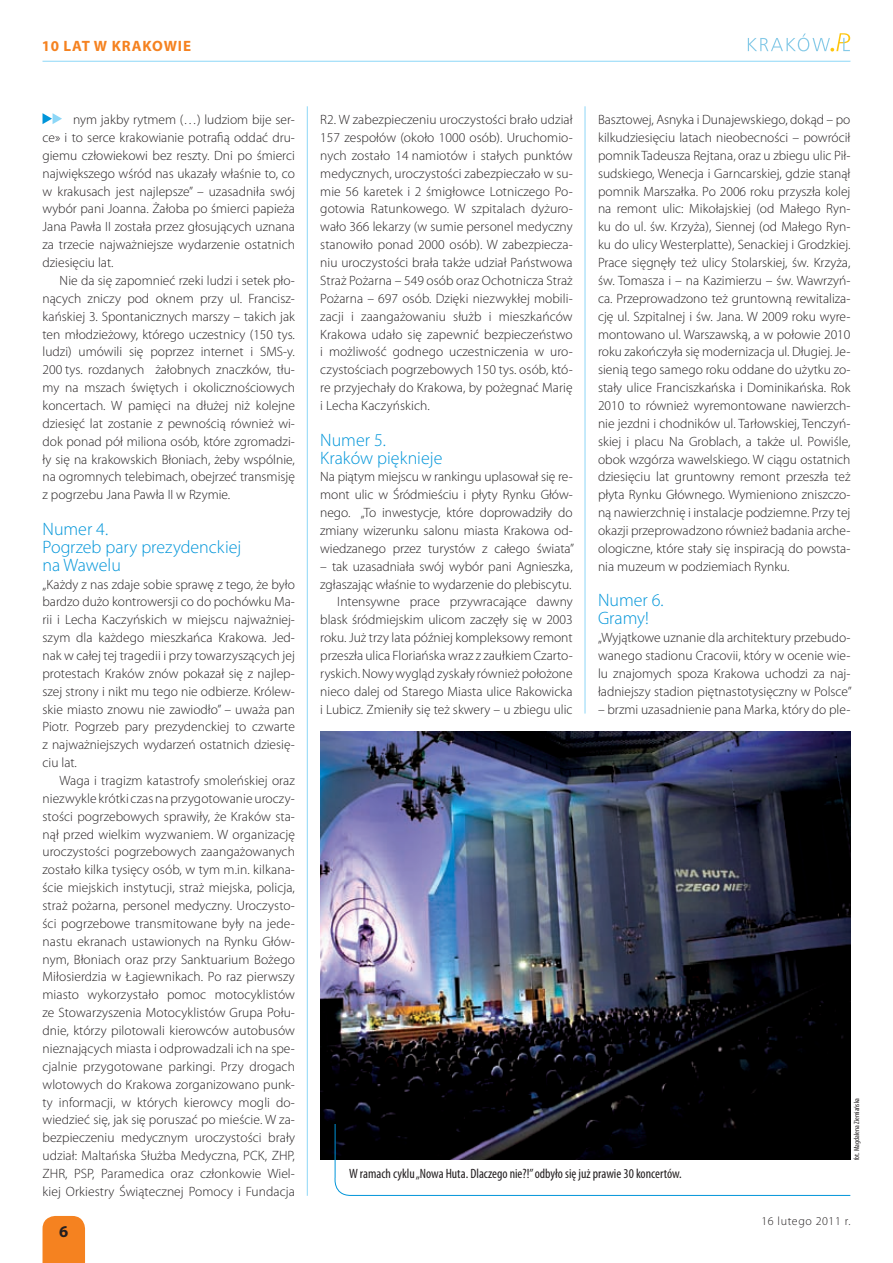
<style>
.page{position:relative;width:893px;height:1263px;background:#fff}
.page>*{position:absolute;margin:0;border:0;box-sizing:border-box;transform-origin:0 0}
.t1{font:300 18px/17.9px "Myriad Pro";color:#0095d9}
.t2{font:700 15px "Myriad Pro";letter-spacing:.06em;color:#f58220}
.t3{font:300 13.5px/17.9px "Myriad Pro";color:#231f20;text-align:justify}
.t4{font:condensed 13.5px "Myriad Pro";color:#231f20}
.t5{font:300 12px "Myriad Pro";letter-spacing:.05em;color:#231f20}
.t6{font:condensed 7.5px "Myriad Pro";color:#231f20}
</style>
<div class="page">
<div style="left:43px;top:1216px;width:42px;height:47px;background:#f58220"></div>
<hr style="left:43px;top:61px;width:807px;height:1px;background:#8dd7f7">
<svg style="left:748px;top:33px;width:102px;height:19px"></svg>
<svg style="left:43px;top:113px;width:19px;height:11px"></svg>
<hr style="left:585px;top:106px;width:1px;height:607px;background:#8dd7f7">
<hr style="left:307px;top:106px;width:1px;height:1090px;background:#8dd7f7">
<img style="left:320px;top:731px;width:530px;height:429px">
<svg style="left:333px;top:1123px;width:518px;height:73px"></svg>
<p class="t2" style="left:42px;top:36px;width:151px">10 LAT W KRAKOWIE</p>
<p class="t3" style="left:43px;top:111px;width:254px;text-indent:31px">nym jakby rytmem (…) ludziom bije ser&shy;ce» i to serce krakowianie potrafią oddać dru&shy;giemu człowiekowi bez reszty. Dni po śmierci największego wśród nas ukazały właśnie to, co w krakusach jest najlepsze” – uzasadniła swój wybór pani Joanna. Żałoba po śmierci papieża Jana Pawła II została przez głosujących uznana za trzecie najważniejsze wydarzenie ostatnich dziesięciu lat.</p>
<p class="t3" style="left:43px;top:271px;width:254px;text-indent:17px">Nie da się zapomnieć rzeki ludzi i setek pło&shy;nących zniczy pod oknem przy ul. Francisz&shy;kańskiej 3. Spontanicznych marszy – takich jak ten młodzieżowy, którego uczestnicy (150 tys. ludzi) umówili się poprzez internet i SMS-y.<br>200 tys. rozdanych żałobnych znaczków, tłu&shy;my na mszach świętych i okolicznościowych koncertach. W pamięci na dłużej niż kolejne dziesięć lat zostanie z pewnością również wi&shy;dok ponad pół miliona osób, które zgromadzi&shy;ły się na krakowskich Błoniach, żeby wspólnie, na ogromnych telebimach, obejrzeć transmisję z pogrzebu Jana Pawła II w Rzymie.</p>
<h1 class="t1" style="left:43px;top:520px;width:200px">Numer 4.<br>Pogrzeb pary prezydenckiej na Wawelu</h1>
<p class="t3" style="left:43px;top:575px;width:254px">„Każdy z nas zdaje sobie sprawę z tego, że było bardzo dużo kontrowersji co do pochówku Ma&shy;rii i Lecha Kaczyńskich w miejscu najważniej&shy;szym dla każdego mieszkańca Krakowa. Jed&shy;nak w całej tej tragedii i przy towarzyszących jej protestach Kraków znów pokazał się z najlep&shy;szej strony i nikt mu tego nie odbierze. Królew&shy;skie miasto znowu nie zawiodło” – uważa pan Piotr. Pogrzeb pary prezydenckiej to czwarte z najważniejszych wydarzeń ostatnich dziesię&shy;ciu lat.</p>
<p class="t3" style="left:43px;top:771px;width:254px;text-indent:17px">Waga i tragizm katastrofy smoleńskiej oraz niezwykle krótki czas na przygotowanie uroczy&shy;stości pogrzebowych sprawiły, że Kraków sta&shy;nął przed wielkim wyzwaniem. W organizację uroczystości pogrzebowych zaangażowanych zostało kilka tysięcy osób, w tym m.in. kilkana&shy;ście miejskich instytucji, straż miejska, policja, straż pożarna, personel medyczny. Uroczysto&shy;ści pogrzebowe transmitowane były na jede&shy;nastu ekranach ustawionych na Rynku Głów&shy;nym, Błoniach oraz przy Sanktuarium Bożego Miłosierdzia w Łagiewnikach. Po raz pierwszy miasto wykorzystało pomoc motocyklistów ze Stowarzyszenia Motocyklistów Grupa Połu&shy;dnie, którzy pilotowali kierowców autobusów nieznających miasta i odprowadzali ich na spe&shy;cjalnie przygotowane parkingi. Przy drogach wlotowych do Krakowa zorganizowano punk&shy;ty informacji, w których kierowcy mogli do&shy;wiedzieć się, jak się poruszać po mieście. W za&shy;bezpieczeniu medycznym uroczystości brały udział: Maltańska Służba Medyczna, PCK, ZHP, ZHR, PSP, Paramedica oraz członkowie Wiel&shy;kiej Orkiestry Świątecznej Pomocy i Fundacja</p>
<p class="t3" style="left:320px;top:111px;width:254px">R2. W zabezpieczeniu uroczystości brało udział 157 zespołów (około 1000 osób). Uruchomio&shy;nych zostało 14 namiotów i stałych punktów medycznych, uroczystości zabezpieczało w su&shy;mie 56 karetek i 2 śmigłowce Lotniczego Po&shy;gotowia Ratunkowego. W szpitalach dyżuro&shy;wało 366 lekarzy (w sumie personel medyczny stanowiło ponad 2000 osób). W zabezpiecza&shy;niu uroczystości brała także udział Państwowa Straż Pożarna – 549 osób oraz Ochotnicza Straż Pożarna – 697 osób. Dzięki niezwykłej mobili&shy;zacji i zaangażowaniu służb i mieszkańców Krakowa udało się zapewnić bezpieczeństwo i możliwość godnego uczestniczenia w uro&shy;czystościach pogrzebowych 150 tys. osób, któ&shy;re przyjechały do Krakowa, by pożegnać Marię i Lecha Kaczyńskich.</p>
<h1 class="t1" style="left:320px;top:431px;width:124px">Numer 5.<br>Kraków pięknieje</h1>
<p class="t3" style="left:320px;top:468px;width:255px">Na piątym miejscu w rankingu uplasował się re&shy;mont ulic w Śródmieściu i płyty Rynku Głów&shy;nego. „To inwestycje, które doprowadziły do zmiany wizerunku salonu miasta Krakowa od&shy;wiedzanego przez turystów z całego świata”</p>
<p class="t3" style="left:320px;top:557px;width:254px;text-align:right">– tak uzasadniała swój wybór pani Agnieszka, zgłaszając właśnie to wydarzenie do plebiscytu.<br>Intensywne prace przywracające dawny blask śródmiejskim ulicom zaczęły się w 2003 roku. Już trzy lata później kompleksowy remont przeszła ulica Floriańska wraz z zaułkiem Czarto&shy;ryskich. Nowy wygląd zyskały również położone nieco dalej od Starego Miasta ulice Rakowicka i Lubicz. Zmieniły się też skwery – u zbiegu ulic</p>
<p class="t3" style="left:598px;top:111px;width:254px">Basztowej, Asnyka i Dunajewskiego, dokąd – po kilkudziesięciu latach nieobecności – powrócił pomnik Tadeusza Rejtana, oraz u zbiegu ulic Pił&shy;sudskiego, Wenecja i Garncarskiej, gdzie stanął pomnik Marszałka. Po 2006 roku przyszła kolej na remont ulic: Mikołajskiej (od Małego Ryn&shy;ku do ul. św. Krzyża), Siennej (od Małego Ryn&shy;ku do ulicy Westerplatte), Senackiej i Grodzkiej.<br>Prace sięgnęły też ulicy Stolarskiej, św. Krzyża, św. Tomasza i – na Kazimierzu – św. Wawrzyń&shy;ca. Przeprowadzono też gruntowną rewitaliza&shy;cję ul. Szpitalnej i św. Jana. W 2009 roku wyre&shy;montowano ul. Warszawską, a w połowie 2010 roku zakończyła się modernizacja ul. Długiej. Je&shy;sienią tego samego roku oddane do użytku zo&shy;stały ulice Franciszkańska i Dominikańska. Rok 2010 to również wyremontowane nawierzch&shy;nie jezdni i chodników ul. Tarłowskiej, Tenczyń&shy;skiej i placu Na Groblach, a także ul. Powiśle, obok wzgórza wawelskiego. W ciągu ostatnich dziesięciu lat gruntowny remont przeszła też płyta Rynku Głównego. Wymieniono zniszczo&shy;ną nawierzchnię i instalacje podziemne. Przy tej okazji przeprowadzono również badania arche&shy;ologiczne, które stały się inspiracją do powsta&shy;nia muzeum w podziemiach Rynku.</p>
<h1 class="t1" style="left:598px;top:591px;width:67px">Numer 6.<br>Gramy!</h1>
<p class="t3" style="left:598px;top:628px;width:255px">„Wyjątkowe uznanie dla architektury przebudo&shy;wanego stadionu Cracovii, który w ocenie wie&shy;lu znajomych spoza Krakowa uchodzi za naj&shy;ładniejszy stadion piętnastotysięczny w Polsce”</p>
<p class="t3" style="left:598px;top:700px;width:254px">– brzmi uzasadnienie pana Marka, który do ple-</p>
<p class="t6" style="left:852px;top:1160px;width:64px;rotate:-90deg">fot. Magdalena Ziemiańska</p>
<p class="t4" style="left:349px;top:1165px;width:334px">W ramach cyklu „Nowa Huta. Dlaczego nie?!” odbyło się już prawie 30 koncertów.</p>
<p class="t5" style="left:761px;top:1213px;width:90px">16 lutego 2011 r.</p>
</div>
